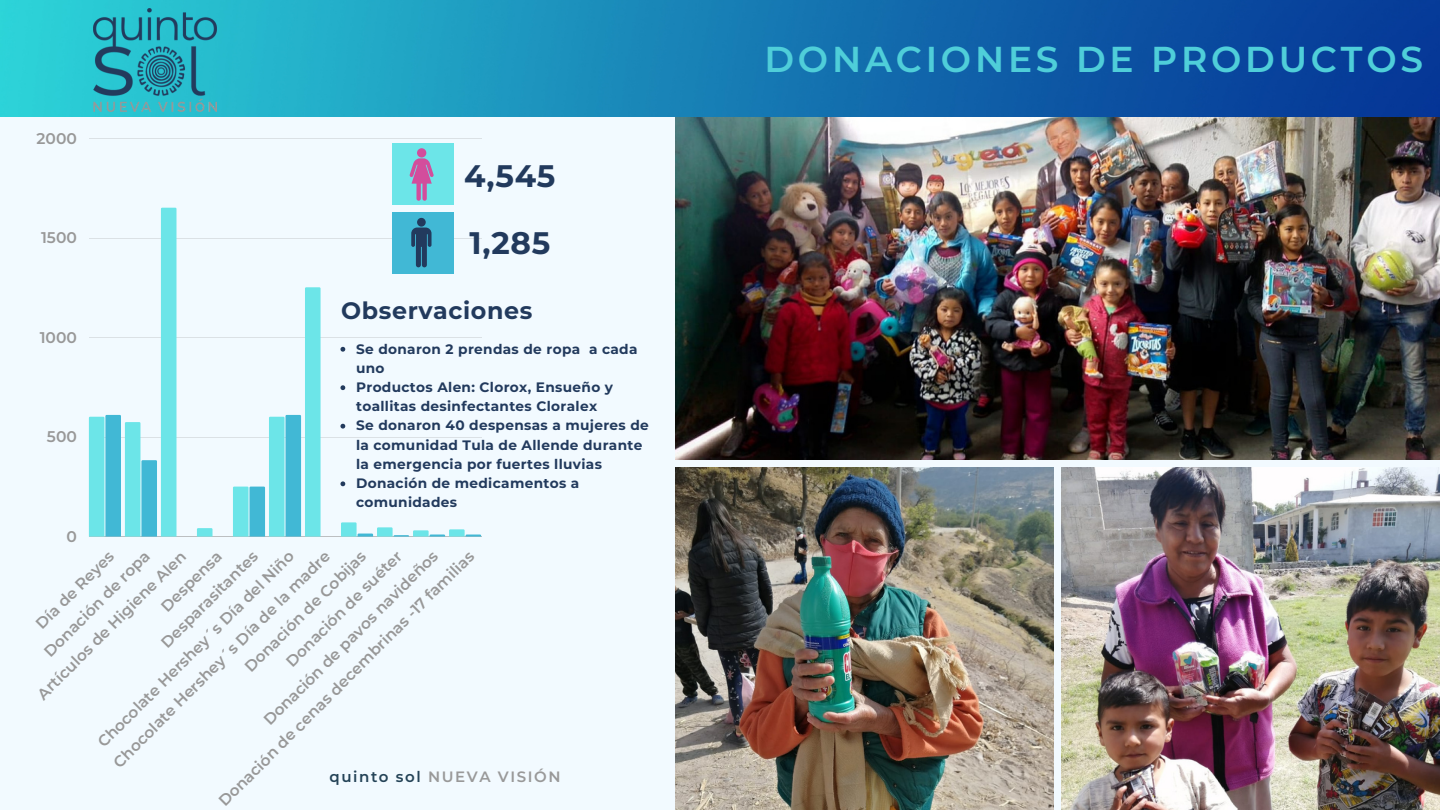
<style>
.page{position:relative;width:1440px;height:810px;background:#f2faff}
.page>*{position:absolute;margin:0;border:0;box-sizing:border-box;transform-origin:0 0}
.t1{font:600 36px "Montserrat";letter-spacing:.105em;color:#4fced9}
.t2{font:700 31.1px "Montserrat";letter-spacing:.025em;color:#223a5d}
.t3{font:700 23.8px "Montserrat";letter-spacing:.025em;color:#223a5d}
.t4{font:600 15.5px "Montserrat";color:#989898}
.t5{font:600 15px "Montserrat";letter-spacing:.105em;color:#999}
.t6{font:700 13.7px/19.2px "Montserrat";letter-spacing:.025em;color:#223a5d}
.s1{color:#244357}
.s2{color:#989898}
</style>
<div class="page">
<img style="left:675px;top:116px;width:765px;height:344px">
<img style="left:675px;top:467px;width:379px;height:343px">
<img style="left:1061px;top:467px;width:379px;height:343px">
<img style="left:0;top:0;width:1440px;height:116px">
<img style="left:93px;top:9px;width:124px;height:102px">
<hr style="left:89px;top:138px;width:392px;height:1px;background:#989898">
<hr style="left:89px;top:238px;width:392px;height:1px;background:#989898">
<hr style="left:89px;top:337px;width:392px;height:1px;background:#989898">
<hr style="left:89px;top:437px;width:392px;height:1px;background:#989898">
<hr style="left:89px;top:536px;width:392px;height:1px;background:#989898">
<svg style="left:197px;top:528px;width:16px;height:9px"></svg>
<svg style="left:89px;top:208px;width:87px;height:329px"></svg>
<svg style="left:233px;top:287px;width:88px;height:250px"></svg>
<svg style="left:341px;top:522px;width:140px;height:15px"></svg>
<div style="left:392px;top:144px;width:62px;height:61px;background:#6ce5e8"></div>
<div style="left:392px;top:213px;width:62px;height:61px;background:#41b8d5"></div>
<div style="left:417px;top:218px;width:9px;height:9px;background:#223a5d;border-radius:50%"></div>
<svg style="left:411px;top:228px;width:21px;height:39px"></svg>
<div style="left:417px;top:148px;width:9px;height:10px;background:#d34d9c;border-radius:50%"></div>
<svg style="left:410px;top:158px;width:24px;height:43px"></svg>
<svg style="left:340px;top:347px;width:5px;height:5px"></svg>
<svg style="left:340px;top:385px;width:5px;height:5px"></svg>
<svg style="left:340px;top:424px;width:5px;height:5px"></svg>
<svg style="left:340px;top:481px;width:5px;height:5px"></svg>
<p class="t4" style="left:37px;top:129px;width:42px">2000</p>
<p class="t4" style="left:41px;top:228px;width:37px">1500</p>
<p class="t4" style="left:40px;top:328px;width:39px">1000</p>
<p class="t4" style="left:47px;top:427px;width:31px">500</p>
<p class="t4" style="left:66px;top:527px;width:12px">0</p>
<p class="t2" style="left:464px;top:157px;width:93px">4,545</p>
<p class="t2" style="left:470px;top:224px;width:82px">1,285</p>
<p class="t3" style="left:341px;top:296px;width:192px">Observaciones</p>
<p class="t6" style="left:356px;top:339px;width:283px">Se donaron 2 prendas de ropa a cada uno</p>
<p class="t6" style="left:356px;top:378px;width:259px">Productos Alen: Clorox, Ensueño y toallitas desinfectantes Cloralex</p>
<p class="t6" style="left:356px;top:416px;width:294px">Se donaron 40 despensas a mujeres de la comunidad Tula de Allende durante la emergencia por fuertes lluvias</p>
<p class="t6" style="left:356px;top:474px;width:225px">Donación de medicamentos a comunidades</p>
<p class="t4" style="left:157px;top:638px;width:131px;rotate:-45deg">Desparasitantes</p>
<p class="t4" style="left:215px;top:797px;width:355px;rotate:-45deg">Donación de cenas decembrinas -17 familias</p>
<p class="t4" style="left:259px;top:716px;width:241px;rotate:-45deg">Donación de pavos navideños</p>
<p class="t4" style="left:32px;top:620px;width:105px;rotate:-45deg">Día de Reyes</p>
<p class="t4" style="left:241px;top:663px;width:166px;rotate:-45deg">Donación de Cobijas</p>
<p class="t4" style="left:282px;top:657px;width:158px;rotate:-45deg">Donación de suéter</p>
<p class="t4" style="left:93px;top:738px;width:272px;rotate:-45deg">Chocolate Hershey´s Día del Niño</p>
<p class="t4" style="left:109px;top:758px;width:300px;rotate:-45deg">Chocolate Hershey´s Día de la madre</p>
<p class="t4" style="left:33px;top:690px;width:204px;rotate:-45deg">Artículos de Higiene Alen</p>
<p class="t4" style="left:40px;top:647px;width:144px;rotate:-45deg">Donación de ropa</p>
<p class="t4" style="left:157px;top:602px;width:80px;rotate:-45deg">Despensa</p>
<p class="t5" style="left:330px;top:768px;width:232px"><span class="s1">quinto sol</span> NUEVA VISIÓ<span class="s2">N</span></p>
<p class="t1" style="left:764px;top:37px;width:660px">DONACIONES DE PRODUCTOS</p>
</div>
